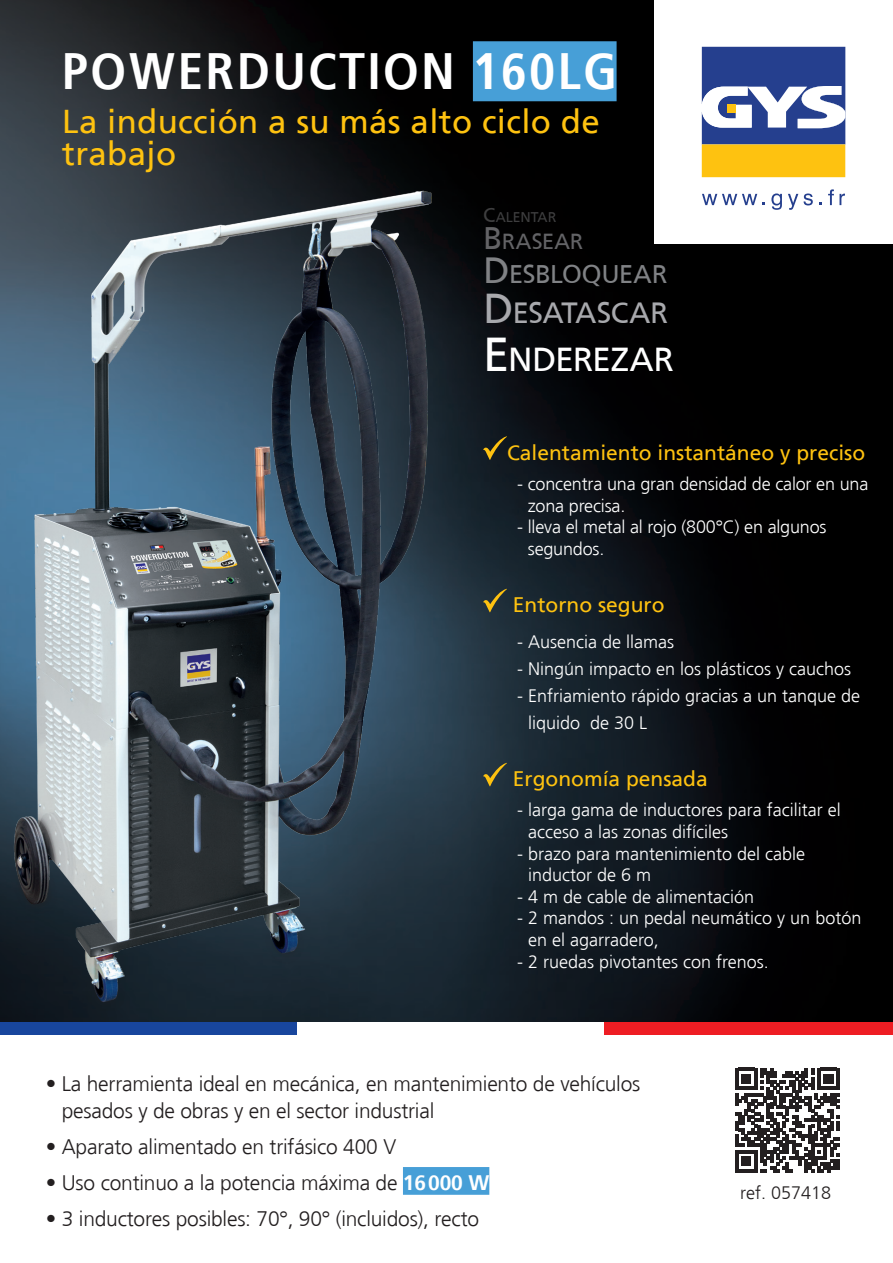
<style>
.page{position:relative;width:893px;height:1263px;background:#fff}
.page>*{position:absolute;margin:0;border:0;box-sizing:border-box;transform-origin:0 0}
.t1{font:700 51px "Frutiger LT Std";letter-spacing:.06em;color:#fff;scale:.9 1}
.t2{font:34.8px "Frutiger";letter-spacing:-.01em;color:#fff}
.t3{font:33px/31.8px "Frutiger LT Std";letter-spacing:.01em;color:#fec210}
.t4{font:30.6px "Frutiger";letter-spacing:-.01em;color:#a8a9ad}
.t5{font:26.7px "Frutiger";letter-spacing:-.01em;color:#808285}
.t6{font:22.8px "Frutiger";letter-spacing:.01em;color:#636366}
.t7{font:300 21px/27px "Frutiger";letter-spacing:-.01em;color:#231f20}
.t8{font:21px "Frutiger LT Std";color:#fec210}
.t9{font:300 18px/21.6px "Frutiger LT Std";color:#fff}
.t10{font:300 18px "Frutiger";color:#231f20}
.t11{font:14.7px "Frutiger";color:#3e3e3f}
.s1{font-size:21px}
.s2{font-size:32.55px}
.s3{font-size:38.1px}
.s4{font-size:43.65px}
.s5{font-size:49.65px}
.s6{font-weight:700;color:#fff}
</style>
<div class="page">
<img style="left:0;top:0;width:893px;height:1023px">
<div style="left:0;top:1023px;width:297px;height:12px;background:#18469d"></div>
<div style="left:604px;top:1023px;width:289px;height:12px;background:#ee1d23"></div>
<div style="left:655px;top:0;width:238px;height:244px;background:#fff"></div>
<div style="left:702px;top:144px;width:143px;height:33px;background:#fec210"></div>
<svg style="left:702px;top:47px;width:143px;height:97px"></svg>
<svg style="left:702px;top:194px;width:62px;height:11px"></svg>
<svg style="left:771px;top:193px;width:11px;height:17px"></svg>
<svg style="left:788px;top:194px;width:10px;height:16px"></svg>
<svg style="left:804px;top:193px;width:9px;height:12px"></svg>
<svg style="left:828px;top:189px;width:17px;height:16px"></svg>
<div style="left:473px;top:41px;width:144px;height:60px;background:#479fd7"></div>
<img style="left:0;top:187px;width:434px;height:824px">
<div style="left:403px;top:1167px;width:86px;height:28px;background:#479fd7"></div>
<svg style="left:735px;top:1068px;width:105px;height:104px"></svg>
<svg style="left:483px;top:763px;width:24px;height:23px"></svg>
<svg style="left:483px;top:589px;width:24px;height:23px"></svg>
<svg style="left:483px;top:436px;width:24px;height:24px"></svg>
<h1 class="t1" style="left:62px;top:42px;width:617px">POWERDUCTION 160LG</h1>
<h3 class="t3" style="left:62px;top:106px;width:539px">La inducción a su más alto ciclo de trabajo</h3>
<p class="t11" style="left:483px;top:209px;width:75px"><span class="s1">C</span>ALENTAR</p>
<p class="t6" style="left:483px;top:228px;width:102px"><span class="s2">B</span>RASEAR</p>
<h3 class="t5" style="left:483px;top:259px;width:186px"><span class="s3">D</span>ESBLOQUEAR</h3>
<h3 class="t4" style="left:483px;top:295px;width:187px"><span class="s4">D</span>ESATASCAR</h3>
<h2 class="t2" style="left:483px;top:339px;width:192px"><span class="s5">E</span> NDEREZAR</h2>
<p class="t8" style="left:507px;top:440px;width:360px">Calentamiento instantáneo y preciso</p>
<p class="t9" style="left:528px;top:473px;width:342px;text-indent:-11px">- concentra una gran densidad de calor en una zona precisa.</p>
<p class="t9" style="left:528px;top:516px;width:300px;text-indent:-11px">- lleva el metal al rojo (800°C) en algunos segundos.</p>
<p class="t8" style="left:513px;top:593px;width:153px">Entorno seguro</p>
<p class="t9" style="left:517px;top:631px;width:159px">- Ausencia de llamas</p>
<p class="t9" style="left:517px;top:658px;width:336px">- Ningún impacto en los plásticos y cauchos</p>
<p class="t9" style="left:528px;top:682px;width:334px;line-height:27px;text-indent:-11px">- Enfriamiento rápido gracias a un tanque de liquido de 30 L</p>
<p class="t8" style="left:513px;top:767px;width:196px">Ergonomía pensada</p>
<p class="t9" style="left:528px;top:800px;width:314px;text-indent:-11px">- larga gama de inductores para facilitar el acceso a las zonas difíciles</p>
<p class="t9" style="left:528px;top:843px;width:279px;text-indent:-11px">- brazo para mantenimiento del cable inductor de 6 m</p>
<p class="t9" style="left:517px;top:886px;width:239px">- 4 m de cable de alimentación</p>
<p class="t9" style="left:528px;top:908px;width:335px;text-indent:-11px">- 2 mandos : un pedal neumático y un botón en el agarradero,</p>
<p class="t9" style="left:517px;top:951px;width:253px">- 2 ruedas pivotantes con frenos.</p>
<p class="t7" style="left:62px;top:1070px;width:580px;text-indent:-16px">• La herramienta ideal en mecánica, en mantenimiento de vehículos pesados y de obras y en el sector industrial</p>
<p class="t7" style="left:46px;top:1133px;width:352px">• Aparato alimentado en trifásico 400 V</p>
<p class="t7" style="left:46px;top:1169px;width:445px">• Uso continuo a la potencia máxima de <span class="s6">16000 W</span></p>
<p class="t7" style="left:46px;top:1205px;width:435px">• 3 inductores posibles: 70°, 90° (incluidos), recto</p>
<p class="t10" style="left:740px;top:1182px;width:93px">ref. 057418</p>
</div>
